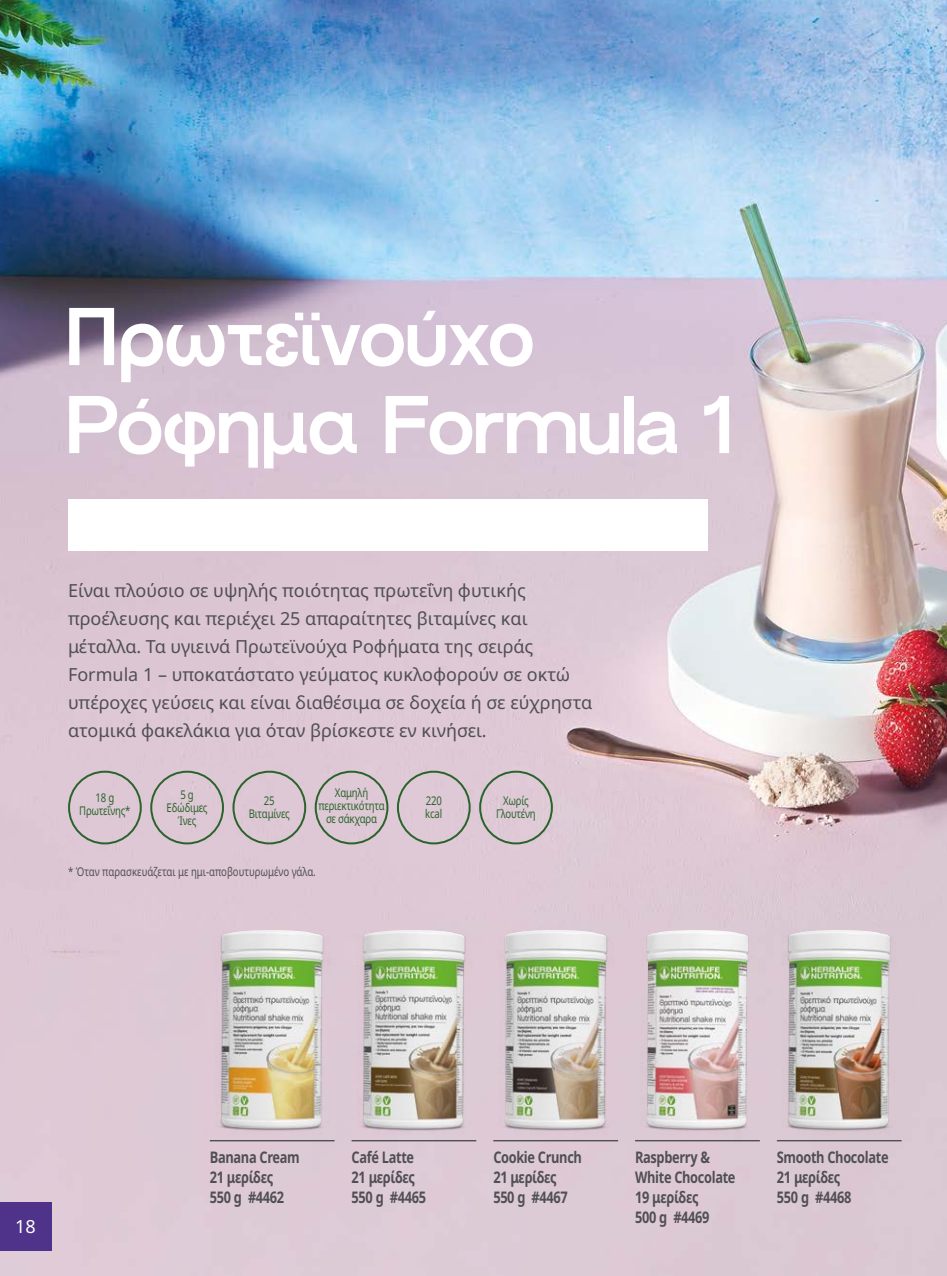
<style>
.page{position:relative;width:947px;height:1276px;background:#fff}
.page>*{position:absolute;margin:0;border:0;box-sizing:border-box;transform-origin:0 0}
.t1{font:700 80px/88px "Herbalife Natural";letter-spacing:-.01em;color:#fff}
.t2{font:18px/28px "Noto Sans";color:#504f53}
.t3{font:18px "Noto Sans";color:#fff}
.t4{font:700 16px/20px "Noto Sans";letter-spacing:-.025em;color:#504f53;scale:.8 1}
.t5{font:12px/13px "Noto Sans";letter-spacing:-.02em;color:#2a642c;text-align:center;scale:.8 1}
.t6{font:12px "Noto Sans";color:#504f53;scale:.8 1}
</style>
<div class="page">
<img style="left:0;top:0;width:947px;height:1276px">
<div style="left:68px;top:770px;width:74px;height:74px;border:2px solid #2a642c;border-radius:50%"></div>
<div style="left:150px;top:770px;width:74px;height:74px;border:2px solid #2a642c;border-radius:50%"></div>
<div style="left:232px;top:770px;width:74px;height:74px;border:2px solid #2a642c;border-radius:50%"></div>
<div style="left:315px;top:770px;width:73px;height:74px;border:2px solid #2a642c;border-radius:50%"></div>
<div style="left:397px;top:770px;width:74px;height:74px;border:2px solid #2a642c;border-radius:50%"></div>
<div style="left:479px;top:770px;width:74px;height:74px;border:2px solid #2a642c;border-radius:50%"></div>
<div style="left:351px;top:930px;width:125px;height:204px;background:#ddc9d5"></div>
<img style="left:363px;top:930px;width:102px;height:198px">
<div style="left:493px;top:930px;width:125px;height:204px;background:#ddc8d4"></div>
<img style="left:505px;top:930px;width:101px;height:198px">
<div style="left:635px;top:930px;width:125px;height:204px;background:#dbc9d4"></div>
<img style="left:647px;top:930px;width:101px;height:198px">
<img style="left:210px;top:930px;width:124px;height:204px">
<img style="left:222px;top:930px;width:101px;height:198px">
<div style="left:777px;top:930px;width:124px;height:204px;background:#d9c8d2"></div>
<img style="left:788px;top:930px;width:102px;height:198px">
<hr style="left:351px;top:1140px;width:125px;height:1px;background:#504f53">
<hr style="left:493px;top:1140px;width:125px;height:1px;background:#504f53">
<hr style="left:635px;top:1140px;width:125px;height:1px;background:#504f53">
<hr style="left:210px;top:1140px;width:124px;height:1px;background:#504f53">
<hr style="left:777px;top:1140px;width:124px;height:1px;background:#504f53">
<div style="left:68px;top:499px;width:639px;height:51px;background:#fff"></div>
<div style="left:0;top:1202px;width:51px;height:48px;background:#4f328a"></div>
<h1 class="t1" style="left:65px;top:295px;width:669px">Πρωτεϊνούχο<br>Ρόφημα Formula 1</h1>
<p class="t2" style="left:68px;top:577px;width:526px">Είναι πλούσιο σε υψηλής ποιότητας πρωτεΐνη φυτικής προέλευσης και περιέχει 25 απαραίτητες βιταμίνες και μέταλλα. Τα υγιεινά Πρωτεϊνούχα Ροφήματα της σειράς Formula 1 – υποκατάστατο γεύματος κυκλοφορούν σε οκτώ υπέροχες γεύσεις και είναι διαθέσιμα σε δοχεία ή σε εύχρηστα ατομικά φακελάκια για όταν βρίσκεστε εν κινήσει.</p>
<p class="t5" style="left:79px;top:791px;width:66px">18 g<br>Πρωτεΐνης*</p>
<p class="t5" style="left:167px;top:788px;width:53px">5 g<br>Εδώδιμες<br>Ίνες</p>
<p class="t5" style="left:249px;top:794px;width:53px">25<br>Βιταμίνες</p>
<p class="t5" style="left:318px;top:786px;width:85px">Χαμηλή περιεκτικότητα σε σάκχαρα</p>
<p class="t5" style="left:425px;top:794px;width:23px;text-align:left">220 kcal</p>
<p class="t5" style="left:496px;top:794px;width:51px">Χωρίς<br>Γλουτένη</p>
<p class="t6" style="left:68px;top:864px;width:311px">* Όταν παρασκευάζεται με ημι-αποβουτυρωμένο γάλα.</p>
<p class="t3" style="left:15px;top:1216px;width:22px">18</p>
<p class="t4" style="left:351px;top:1147px;width:95px">Café Latte<br>21 μερίδες<br>550 g #4465</p>
<p class="t4" style="left:493px;top:1147px;width:112px">Cookie Crunch<br>21 μερίδες<br>550 g #4467</p>
<p class="t4" style="left:635px;top:1147px;width:127px">Raspberry &amp;<br>White Chocolate<br>19 μερίδες<br>500 g #4469</p>
<p class="t4" style="left:210px;top:1147px;width:114px">Banana Cream<br>21 μερίδες<br>550 g #4462</p>
<p class="t4" style="left:777px;top:1147px;width:141px">Smooth Chocolate<br>21 μερίδες<br>550 g #4468</p>
</div>
